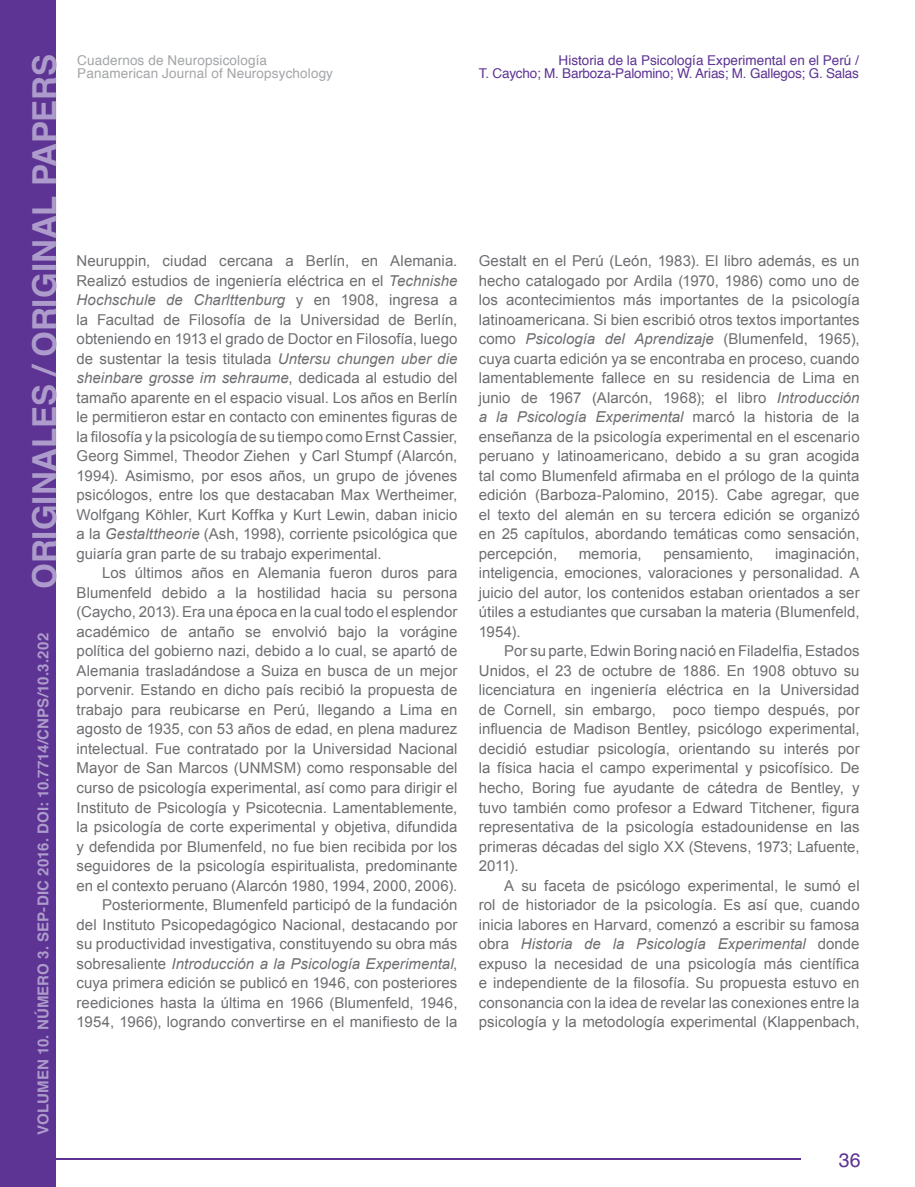
<style>
.page{position:relative;width:915px;height:1187px;background:#fff}
.page>*{position:absolute;margin:0;border:0;box-sizing:border-box;transform-origin:0 0}
.t1{font:700 33px "Helvetica";letter-spacing:-.005em;color:#ad9ccb}
.t2{font:19.5px "Helvetica";color:#5d3393}
.t3{font:15px/19.5px "Arial";letter-spacing:.005em;color:#6d6e71;text-align:justify}
.t4{font:700 15px "Helvetica";letter-spacing:.01em;color:#ad9ccb}
.t5{font:13.5px/13.5px "Helvetica";color:#5d3393;text-align:right}
.t6{font:13.5px/13.5px "Helvetica";letter-spacing:.01em;color:#a3a5a8}
.s1{font-style:italic}
</style>
<div class="page">
<div style="left:0;top:0;width:55px;height:1186px;background:#5d3393"></div>
<hr style="left:0;top:1157px;width:800px;height:2px;background:#5d3393">
<h1 class="t1" style="left:18px;top:589px;width:536px;rotate:-90deg">ORIGINALES / ORIGINAL PAPERS</h1>
<p class="t6" style="left:77px;top:54px;width:257px">Cuadernos de Neuropsicología<br>Panamerican Journal of Neuropsychology</p>
<p class="t3" style="left:77px;top:251px;width:382px">Neuruppin, ciudad cercana a Berlín, en Alemania.<br>Realizó estudios de ingeniería eléctrica en el <span class="s1">Technishe Hochschule de Charlttenburg</span> y en 1908, ingresa a la Facultad de Filosofía de la Universidad de Berlín, obteniendo en 1913 el grado de Doctor en Filosofía, luego de sustentar la tesis titulada <span class="s1">Untersu chungen uber die sheinbare grosse im sehraume</span>, dedicada al estudio del tamaño aparente en el espacio visual. Los años en Berlín le permitieron estar en contacto con eminentes figuras de la filosofía y la psicología de su tiempo como Ernst Cassier, Georg Simmel, Theodor Ziehen y Carl Stumpf (Alarcón, 1994). Asimismo, por esos años, un grupo de jóvenes psicólogos, entre los que destacaban Max Wertheimer, Wolfgang Köhler, Kurt Koffka y Kurt Lewin, daban inicio a la <span class="s1">Gestalttheorie</span> (Ash, 1998), corriente psicológica que guiaría gran parte de su trabajo experimental.</p>
<p class="t3" style="left:77px;top:563px;width:382px;text-align:right">Los últimos años en Alemania fueron duros para Blumenfeld debido a la hostilidad hacia su persona (Caycho, 2013). Era una época en la cual todo el esplendor académico de antaño se envolvió bajo la vorágine política del gobierno nazi, debido a lo cual, se apartó de Alemania trasladándose a Suiza en busca de un mejor porvenir. Estando en dicho país recibió la propuesta de trabajo para reubicarse en Perú, llegando a Lima en agosto de 1935, con 53 años de edad, en plena madurez intelectual. Fue contratado por la Universidad Nacional Mayor de San Marcos (UNMSM) como responsable del curso de psicología experimental, así como para dirigir el Instituto de Psicología y Psicotecnia. Lamentablemente, la psicología de corte experimental y objetiva, difundida y defendida por Blumenfeld, no fue bien recibida por los seguidores de la psicología espiritualista, predominante en el contexto peruano (Alarcón 1980, 1994, 2000, 2006).<br>Posteriormente, Blumenfeld participó de la fundación<br>del Instituto Psicopedagógico Nacional, destacando por su productividad investigativa, constituyendo su obra más sobresaliente <span class="s1">Introducción a la Psicología Experimental</span>, cuya primera edición se publicó en 1946, con posteriores reediciones hasta la última en 1966 (Blumenfeld, 1946, 1954, 1966), logrando convertirse en el manifiesto de la</p>
<p class="t4" style="left:31px;top:1134px;width:503px;rotate:-90deg">VOLUMEN 10. NÚMERO 3. SEP-DIC 2016. DOI: 10.7714/CNPS/10.3.202</p>
<p class="t5" style="left:478px;top:54px;width:381px">Historia de la Psicología Experimental en el Perú /<br>T. Caycho; M. Barboza-Palomino; W. Arias; M. Gallegos; G. Salas</p>
<p class="t3" style="left:478px;top:251px;width:382px">Gestalt en el Perú (León, 1983). El libro además, es un hecho catalogado por Ardila (1970, 1986) como uno de los acontecimientos más importantes de la psicología latinoamericana. Si bien escribió otros textos importantes como <span class="s1">Psicología del Aprendizaje</span> (Blumenfeld, 1965), cuya cuarta edición ya se encontraba en proceso, cuando lamentablemente fallece en su residencia de Lima en junio de 1967 (Alarcón, 1968); el libro <span class="s1">Introducción a la Psicología Experimental</span> marcó la historia de la enseñanza de la psicología experimental en el escenario peruano y latinoamericano, debido a su gran acogida tal como Blumenfeld afirmaba en el prólogo de la quinta edición (Barboza-Palomino, 2015). Cabe agregar, que el texto del alemán en su tercera edición se organizó en 25 capítulos, abordando temáticas como sensación, percepción,</p>
<p class="t3" style="left:478px;top:544px;width:382px;text-indent:296px">imaginación, inteligencia, emociones, valoraciones y personalidad. A juicio del autor, los contenidos estaban orientados a ser útiles a estudiantes que cursaban la materia (Blumenfeld, 1954).</p>
<p class="t3" style="left:478px;top:641px;width:382px;text-indent:26px">Por su parte, Edwin Boring nació en Filadelfia, Estados Unidos, el 23 de octubre de 1886. En 1908 obtuvo su licenciatura en ingeniería eléctrica en la Universidad de Cornell, sin embargo, poco tiempo después, por influencia de Madison Bentley, psicólogo experimental, decidió estudiar psicología, orientando su interés por la física hacia el campo experimental y psicofísico. De hecho, Boring fue ayudante de cátedra de Bentley, y tuvo también como profesor a Edward Titchener, figura representativa de la psicología estadounidense en las primeras décadas del siglo XX (Stevens, 1973; Lafuente, 2011).</p>
<p class="t3" style="left:478px;top:875px;width:382px;text-indent:26px">A su faceta de psicólogo experimental, le sumó el rol de historiador de la psicología. Es así que, cuando inicia labores en Harvard, comenzó a escribir su famosa obra <span class="s1">Historia de la Psicología Experimental</span> donde expuso la necesidad de una psicología más científica e independiente de la filosofía. Su propuesta estuvo en consonancia con la idea de revelar las conexiones entre la psicología y la metodología experimental (Klappenbach,</p>
<p class="t3" style="left:578px;top:544px;width:65px">memoria,</p>
<p class="t3" style="left:663px;top:544px;width:92px">pensamiento,</p>
<h2 class="t2" style="left:838px;top:1144px;width:23px">36</h2>
</div>
